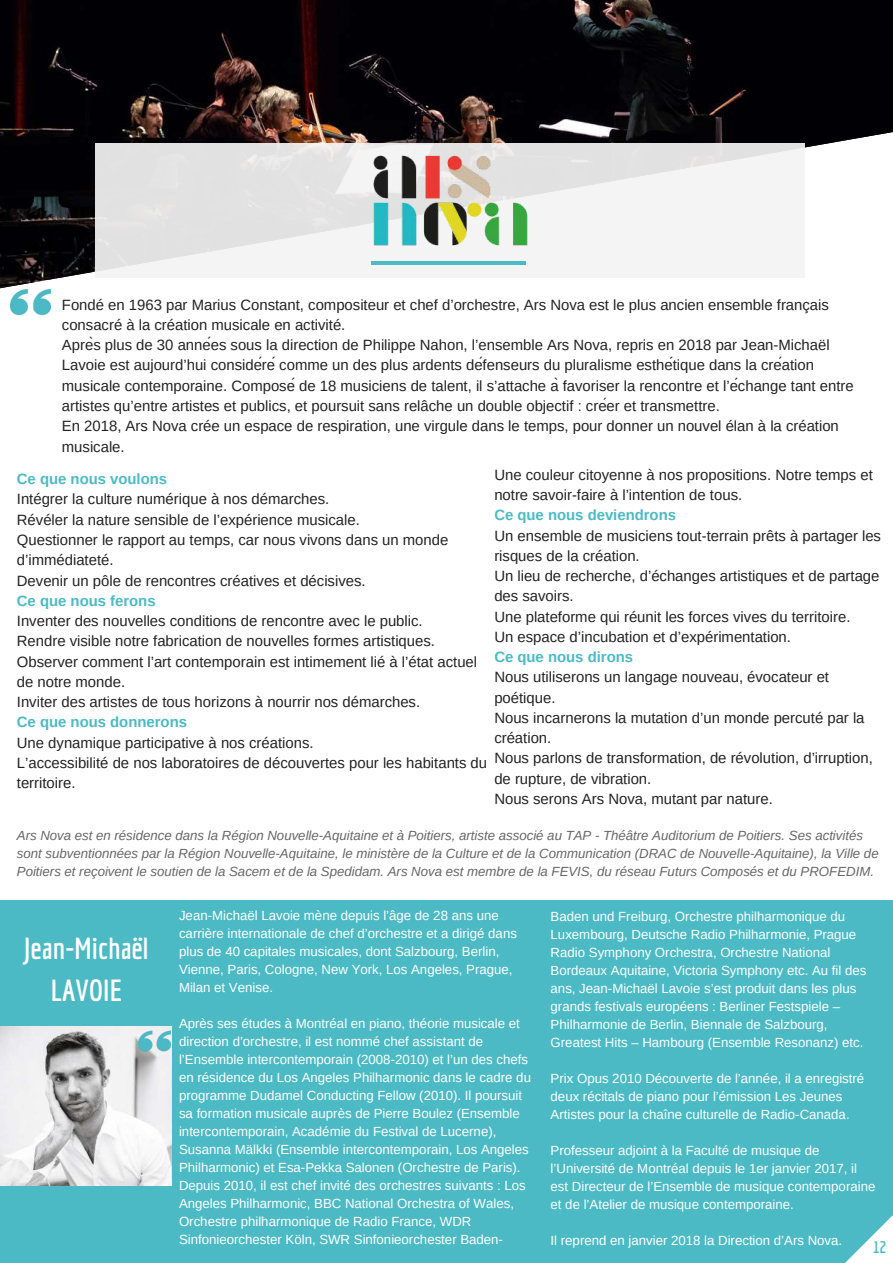
<style>
.page{position:relative;width:893px;height:1263px;background:#fff}
.page>*{position:absolute;margin:0;border:0;box-sizing:border-box;transform-origin:0 0}
.t1{font:700 29.85px/41.7px "Economica";color:#fff;text-align:center}
.t2{font:700 16.5px "Economica";color:#4bbac5}
.t3{font:14.85px/20.2px "Arimo";color:#222}
.t4{font:700 14.85px "Arimo";color:#4bbac5}
.t5{font:13.2px/18px "Arimo";color:#fff}
.t6{font:italic 13.2px/18px "Arimo";color:#666}
</style>
<div class="page">
<img style="left:0;top:0;width:893px;height:132px">
<svg style="left:0;top:132px;width:893px;height:157px"></svg>
<svg style="left:96px;top:143px;width:709px;height:134px;fill:#f4f4f4"></svg>
<img style="left:302px;top:52px;width:297px;height:237px">
<hr style="left:371px;top:261px;width:20px;height:3px;background:#4bbac5">
<hr style="left:505px;top:261px;width:20px;height:3px;background:#4bbac5">
<hr style="left:391px;top:261px;width:115px;height:3px;background:#4bbac5">
<div style="left:0;top:900px;width:893px;height:363px;background:#4bbac5"></div>
<img style="left:0;top:1027px;width:171px;height:159px">
<img style="left:10px;top:284px;width:41px;height:32px">
<img style="left:138px;top:1027px;width:32px;height:28px">
<svg style="left:845px;top:1215px;width:48px;height:48px"></svg>
<p class="t3" style="left:62px;top:294px;width:793px">Fondé en 1963 par Marius Constant, compositeur et chef d’orchestre, Ars Nova est le plus ancien ensemble français consacré à la création musicale en activité.<br>Après plus de 30 années sous la direction de Philippe Nahon, l’ensemble Ars Nova, repris en 2018 par Jean-Michaël Lavoie est aujourd’hui considérécomme un des plus ardents défenseurs du pluralisme esthétique dans la création musicale contemporaine. Composéde 18 musiciens de talent, il s’attache àfavoriser la rencontre et l’échange tant entre artistes qu’entre artistes et publics, et poursuit sans relâche un double objectif : créer et transmettre.<br>En 2018, Ars Nova crée un espace de respiration, une virgule dans le temps, pour donner un nouvel élan à la création musicale.</p>
<p class="t4" style="left:17px;top:471px;width:152px">Ce que nous voulons</p>
<p class="t3" style="left:17px;top:489px;width:433px">Intégrer la culture numérique à nos démarches.<br>Révéler la nature sensible de l’expérience musicale.<br>Questionner le rapport au temps, car nous vivons dans un monde d’immédiateté.<br>Devenir un pôle de rencontres créatives et décisives.</p>
<p class="t4" style="left:17px;top:592px;width:140px">Ce que nous ferons</p>
<p class="t3" style="left:17px;top:611px;width:462px">Inventer des nouvelles conditions de rencontre avec le public.<br>Rendre visible notre fabrication de nouvelles formes artistiques.<br>Observer comment l’art contemporain est intimement lié à l’état actuel de notre monde.<br>Inviter des artistes de tous horizons à nourrir nos démarches.</p>
<p class="t4" style="left:17px;top:714px;width:172px">Ce que nous donnerons</p>
<p class="t3" style="left:17px;top:732px;width:472px">Une dynamique participative à nos créations.<br>L’accessibilité de nos laboratoires de découvertes pour les habitants du territoire.</p>
<p class="t3" style="left:494px;top:464px;width:380px">Une couleur citoyenne à nos propositions. Notre temps et notre savoir-faire à l’intention de tous.</p>
<p class="t4" style="left:494px;top:507px;width:183px">Ce que nous deviendrons</p>
<p class="t3" style="left:494px;top:525px;width:388px">Un ensemble de musiciens tout-terrain prêts à partager les risques de la création.<br>Un lieu de recherche, d’échanges artistiques et de partage des savoirs.<br>Une plateforme qui réunit les forces vives du territoire.<br>Un espace d’incubation et d’expérimentation.</p>
<p class="t4" style="left:494px;top:649px;width:140px">Ce que nous dirons</p>
<p class="t3" style="left:494px;top:667px;width:380px">Nous utiliserons un langage nouveau, évocateur et poétique.<br>Nous incarnerons la mutation d’un monde percuté par la création.<br>Nous parlons de transformation, de révolution, d’irruption, de rupture, de vibration.<br>Nous serons Ars Nova, mutant par nature.</p>
<p class="t6" style="left:17px;top:826px;width:863px">Ars Nova est en résidence dans la Région Nouvelle-Aquitaine et à Poitiers, artiste associé au TAP - Théâtre Auditorium de Poitiers. Ses activités sont subventionnées par la Région Nouvelle-Aquitaine, le ministère de la Culture et de la Communication (DRAC de Nouvelle-Aquitaine), la Ville de<br>Poitiers et reçoivent le soutien de la Sacem et de la Spedidam. Ars Nova est membre de la FEVIS, du réseau Futurs Composés et du PROFEDIM.</p>
<p class="t5" style="left:179px;top:906px;width:339px">Jean-Michaël Lavoie mène depuis l’âge de 28 ans une carrière internationale de chef d’orchestre et a dirigé dans plus de 40 capitales musicales, dont Salzbourg, Berlin, Vienne, Paris, Cologne, New York, Los Angeles, Prague, Milan et Venise.</p>
<p class="t5" style="left:179px;top:1014px;width:353px">Après ses études à Montréal en piano, théorie musicale et direction d’orchestre, il est nommé chef assistant de l’Ensemble intercontemporain (2008-2010) et l’un des chefs en résidence du Los Angeles Philharmonic dans le cadre du programme Dudamel Conducting Fellow (2010). Il poursuit sa formation musicale auprès de Pierre Boulez (Ensemble intercontemporain, Académie du Festival de Lucerne), Susanna Mälkki (Ensemble intercontemporain, Los Angeles Philharmonic) et Esa-Pekka Salonen (Orchestre de Paris).<br>Depuis 2010, il est chef invité des orchestres suivants : Los Angeles Philharmonic, BBC National Orchestra of Wales, Orchestre philharmonique de Radio France, WDR Sinfonieorchester Köln, SWR Sinfonieorchester Baden-</p>
<p class="t5" style="left:551px;top:907px;width:317px">Baden und Freiburg, Orchestre philharmonique du Luxembourg, Deutsche Radio Philharmonie, Prague Radio Symphony Orchestra, Orchestre National Bordeaux Aquitaine, Victoria Symphony etc. Au fil des ans, Jean-Michaël Lavoie s’est produit dans les plus grands festivals européens : Berliner Festspiele – Philharmonie de Berlin, Biennale de Salzbourg, Greatest Hits – Hambourg (Ensemble Resonanz) etc.</p>
<p class="t5" style="left:551px;top:1070px;width:315px">Prix Opus 2010 Découverte de l’année, il a enregistré deux récitals de piano pour l’émission Les Jeunes<br>Artistes pour la chaîne culturelle de Radio-Canada.</p>
<p class="t5" style="left:551px;top:1142px;width:326px">Professeur adjoint à la Faculté de musique de l’Université de Montréal depuis le 1er janvier 2017, il est Directeur de l’Ensemble de musique contemporaine et de l’Atelier de musique contemporaine.</p>
<p class="t5" style="left:551px;top:1232px;width:293px">Il reprend en janvier 2018 la Direction d’Ars Nova.</p>
<h1 class="t1" style="left:24px;top:927px;width:126px">Jean-Michaël<br>LAVOIE</h1>
<p class="t2" style="left:873px;top:1238px;width:15px">12</p>
</div>
